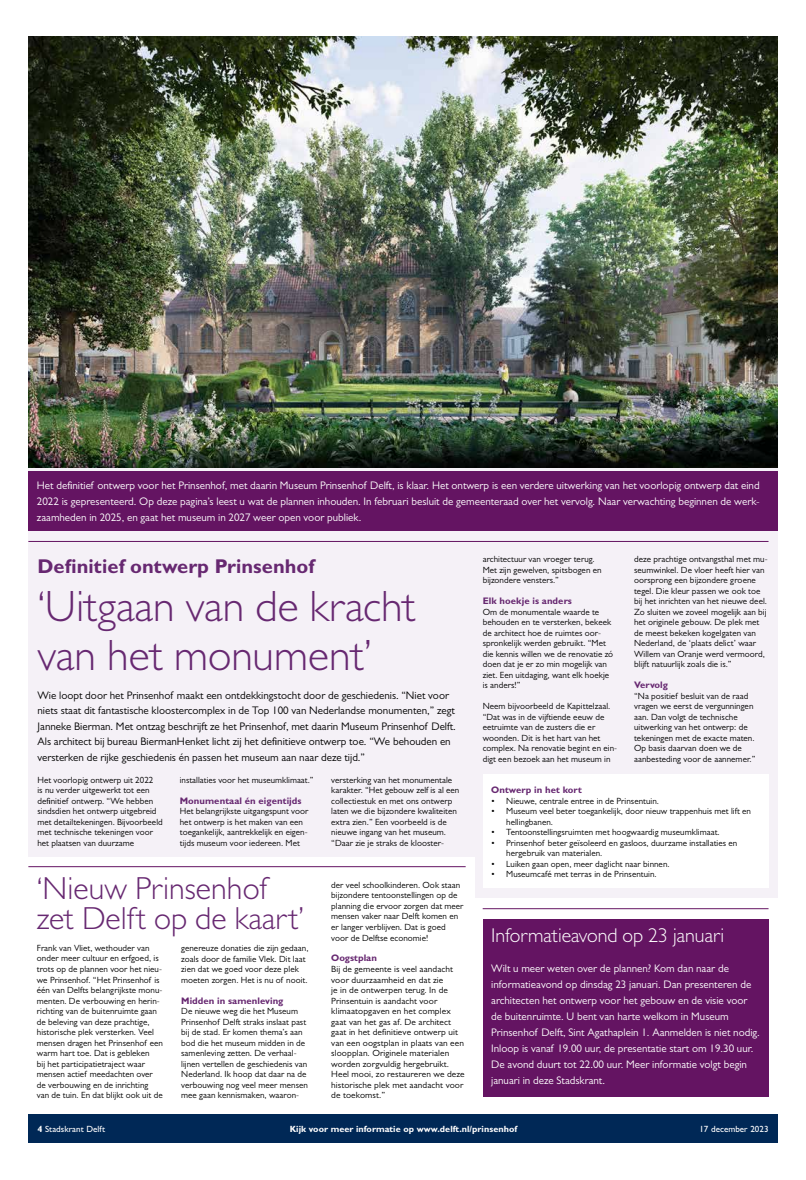
<style>
.page{position:relative;width:806px;height:1180px;background:#fff}
.page>*{position:absolute;margin:0;border:0;box-sizing:border-box;transform-origin:0 0}
.t1{font:300 44px/49px "Gill Sans MT Pro";color:#672871}
.t2{font:300 32px/30px "Gill Sans MT Pro";color:#672871}
.t3{font:700 20px "Gill Sans MT Pro";color:#672871}
.t4{font:300 20px "Gill Sans MT Pro";color:#fff}
.t5{font:11px/16px "Gill Sans MT Pro";color:#fff;text-align:justify}
.t6{font:11px/15.6px "Gill Sans MT Pro";color:#000}
.t7{font:700 9.5px "Gill Sans MT Pro";letter-spacing:.005em;color:#672871}
.t8{font:9px/10.5px "Gill Sans MT Pro";letter-spacing:.005em;color:#000}
.t9{font:700 9px "Gill Sans MT Pro";letter-spacing:.005em;color:#fff}
.t10{font:500 9px "Gill Sans MT Pro";letter-spacing:.005em;color:#fff}
.s1{font-weight:700}
</style>
<div class="page">
<div style="left:28px;top:1114px;width:749px;height:28px;background:#002856"></div>
<div style="left:28px;top:37px;width:749px;height:819px;background:#f5f1f7"></div>
<img style="left:28px;top:37px;width:749px;height:430px">
<hr style="left:28px;top:866px;width:437px;height:1px;background:#641462">
<hr style="left:482px;top:908px;width:286px;height:1px;background:#641462">
<div style="left:28px;top:471px;width:749px;height:59px;background:#641462"></div>
<div style="left:482px;top:919px;width:286px;height:177px;background:#641462"></div>
<div style="left:474px;top:820px;width:303px;height:78px;background:#f5f1f7"></div>
<div style="left:482px;top:774px;width:286px;height:113px;background:#fff"></div>
<hr style="left:28px;top:541px;width:740px;height:1px;background:#641462">
<p class="t5" style="left:37px;top:477px;width:723px">Het definitief ontwerp voor het Prinsenhof, met daarin Museum Prinsenhof Delft, is klaar. Het ontwerp is een verdere uitwerking van het voorlopig ontwerp dat eind 2022 is gepresenteerd. Op deze pagina’s leest u wat de plannen inhouden. In februari besluit de gemeenteraad over het vervolg. Naar verwachting beginnen de werk&shy;zaamheden in 2025, en gaat het museum in 2027 weer open voor publiek.</p>
<p class="t8" style="left:482px;top:553px;width:120px">architectuur van vroeger terug.<br>Met zijn gewelven, spitsbogen en bijzondere vensters.”</p>
<p class="t7" style="left:482px;top:595px;width:91px">Elk hoekje is anders</p>
<p class="t8" style="left:482px;top:606px;width:132px">Om de monumentale waarde te behouden en te versterken, bekeek de architect hoe de ruimtes oor&shy;spronkelijk werden gebruikt. “Met die kennis willen we de renovatie zó doen dat je er zo min mogelijk van ziet. Een uitdaging, want elk hoekje is anders!”</p>
<p class="t8" style="left:482px;top:701px;width:136px">Neem bijvoorbeeld de Kapittelzaal. “Dat was in de vijftiende eeuw de eetruimte van de zusters die er woonden. Dit is het hart van het complex. Na renovatie begint en ein&shy;digt een bezoek aan het museum in</p>
<p class="t8" style="left:633px;top:554px;width:135px">deze prachtige ontvangsthal met mu&shy;seumwinkel. De vloer heeft hier van oorsprong een bijzondere groene tegel. Die kleur passen we ook toe bij het inrichten van het nieuwe deel.<br>Zo sluiten we zoveel mogelijk aan bij het originele gebouw. De plek met de meest bekeken kogelgaten van Nederland, de ‘plaats delict’ waar Willem van Oranje werd vermoord, blijft natuurlijk zoals die is.”</p>
<p class="t7" style="left:633px;top:679px;width:35px">Vervolg</p>
<p class="t8" style="left:633px;top:690px;width:123px">“Na positief besluit van de raad vragen we eerst de vergunningen aan. Dan volgt de technische uitwerking van het ontwerp: de tekeningen met de exacte maten.<br>Op basis daarvan doen we de aanbesteding voor de aannemer.”</p>
<h3 class="t3" style="left:37px;top:554px;width:278px">Definitief ontwerp Prinsenhof</h3>
<h1 class="t1" style="left:37px;top:581px;width:380px">‘Uitgaan van de kracht van het monument’</h1>
<p class="t6" style="left:37px;top:687px;width:419px">Wie loopt door het Prinsenhof maakt een ontdekkingstocht door de geschiedenis. “Niet voor niets staat dit fantastische kloostercomplex in de Top 100 van Nederlandse monumenten,” zegt Janneke Bierman. Met ontzag beschrijft ze het Prinsenhof, met daarin Museum Prinsenhof Delft.<br>Als architect bij bureau BiermanHenket licht zij het definitieve ontwerp toe. “We behouden en versterken de rijke geschiedenis én passen het museum aan naar deze tijd.”</p>
<p class="t8" style="left:37px;top:774px;width:127px">Het voorlopig ontwerp uit 2022<br>is nu verder uitgewerkt tot een definitief ontwerp. “We hebben sindsdien het ontwerp uitgebreid met detailtekeningen. Bijvoorbeeld met technische tekeningen voor het plaatsen van duurzame</p>
<p class="t8" style="left:180px;top:774px;width:135px">installaties voor het museumklimaat.”</p>
<p class="t8" style="left:331px;top:774px;width:129px">versterking van het monumentale karakter. “Het gebouw zelf is al een collectiestuk en met ons ontwerp laten we die bijzondere kwaliteiten extra zien.” Een voorbeeld is de nieuwe ingang van het museum. “Daar zie je straks de klooster-</p>
<p class="t7" style="left:491px;top:784px;width:92px">Ontwerp in het kort</p>
<p class="t8" style="left:491px;top:795px;width:169px">• Nieuwe, centrale entree in de Prinsentuin.</p>
<p class="t8" style="left:506px;top:805px;width:246px;text-indent:-15px">• Museum veel beter toegankelijk, door nieuw trappenhuis met lift en hellingbanen.</p>
<p class="t8" style="left:491px;top:826px;width:230px">• Tentoonstellingsruimten met hoogwaardig museumklimaat.</p>
<p class="t8" style="left:506px;top:837px;width:232px;text-indent:-15px">• Prinsenhof beter geïsoleerd en gasloos, duurzame installaties en hergebruik van materialen.</p>
<p class="t8" style="left:491px;top:858px;width:180px">• Luiken gaan open, meer daglicht naar binnen.</p>
<p class="t8" style="left:491px;top:869px;width:167px">• Museumcafé met terras in de Prinsentuin.</p>
<p class="t7" style="left:180px;top:794px;width:123px">Monumentaal én eigentijds</p>
<p class="t8" style="left:180px;top:805px;width:130px">Het belangrijkste uitgangspunt voor het ontwerp is het maken van een toegankelijk, aantrekkelijk en eigen&shy;tijds museum voor iedereen. Met</p>
<h2 class="t2" style="left:37px;top:872px;width:269px">‘Nieuw Prinsenhof zet Delft op de kaart’</h2>
<p class="t8" style="left:37px;top:942px;width:128px">Frank van Vliet, wethouder van onder meer cultuur en erfgoed, is trots op de plannen voor het nieu&shy;we Prinsenhof. “Het Prinsenhof is één van Delfts belangrijkste monu&shy;menten. De verbouwing en herin&shy;richting van de buitenruimte gaan de beleving van deze prachtige, historische plek versterken. Veel mensen dragen het Prinsenhof een warm hart toe. Dat is gebleken<br>bij het participatietraject waar mensen actief meedachten over de verbouwing en de inrichting<br>van de tuin. En dat blijkt ook uit de</p>
<p class="t8" style="left:181px;top:942px;width:129px">genereuze donaties die zijn gedaan, zoals door de familie Vlek. Dit laat zien dat we goed voor deze plek moeten zorgen. Het is nu of nooit.</p>
<p class="t8" style="left:331px;top:879px;width:134px">der veel schoolkinderen. Ook staan bijzondere tentoonstellingen op de planning die ervoor zorgen dat meer mensen vaker naar Delft komen en er langer verblijven. Dat is goed voor de Delftse economie!</p>
<p class="t7" style="left:331px;top:952px;width:47px">Oogstplan</p>
<p class="t8" style="left:331px;top:963px;width:135px">Bij de gemeente is veel aandacht voor duurzaamheid en dat zie<br>je in de ontwerpen terug. In de<br>Prinsentuin is aandacht voor klimaatopgaven en het complex gaat van het gas af. De architect gaat in het definitieve ontwerp uit van een oogstplan in plaats van een sloopplan. Originele materialen worden zorgvuldig her gebruikt.<br>Heel mooi, zo restaureren we deze historische plek met aandacht voor de toekomst.”</p>
<h3 class="t4" style="left:491px;top:922px;width:234px">Informatieavond op 23 januari</h3>
<p class="t5" style="left:491px;top:960px;width:270px;text-align:left">Wilt u meer weten over de plannen? Kom dan naar de informatie avond op dinsdag 23 januari. Dan presenteren de architecten het ontwerp voor het gebouw en de visie voor de buitenruimte. U bent van harte welkom in Museum Prinsenhof Delft, Sint Agathaplein 1. Aanmelden is niet nodig.<br>Inloop is vanaf 19.00 uur, de presentatie start om 19.30 uur.<br>De avond duurt tot 22.00 uur. Meer informatie volgt begin januari in deze Stadskrant.</p>
<p class="t7" style="left:181px;top:994px;width:104px">Midden in samenleving</p>
<p class="t8" style="left:181px;top:1005px;width:128px">De nieuwe weg die het Museum<br>Prinsenhof Delft straks inslaat past bij de stad. Er komen thema’s aan bod die het museum midden in de samenleving zetten. De verhaal&shy;lijnen vertellen de geschiedenis van<br>Nederland. Ik hoop dat daar na de verbouwing nog veel meer mensen mee gaan kennismaken, waaron-</p>
<p class="t10" style="left:37px;top:1123px;width:69px"><span class="s1">4</span> Stadskrant Delft</p>
<p class="t9" style="left:289px;top:1123px;width:229px">Kijk voor meer informatie op www.delft.nl/prinsenhof</p>
<p class="t10" style="left:699px;top:1123px;width:71px">17 december 2023</p>
</div>
